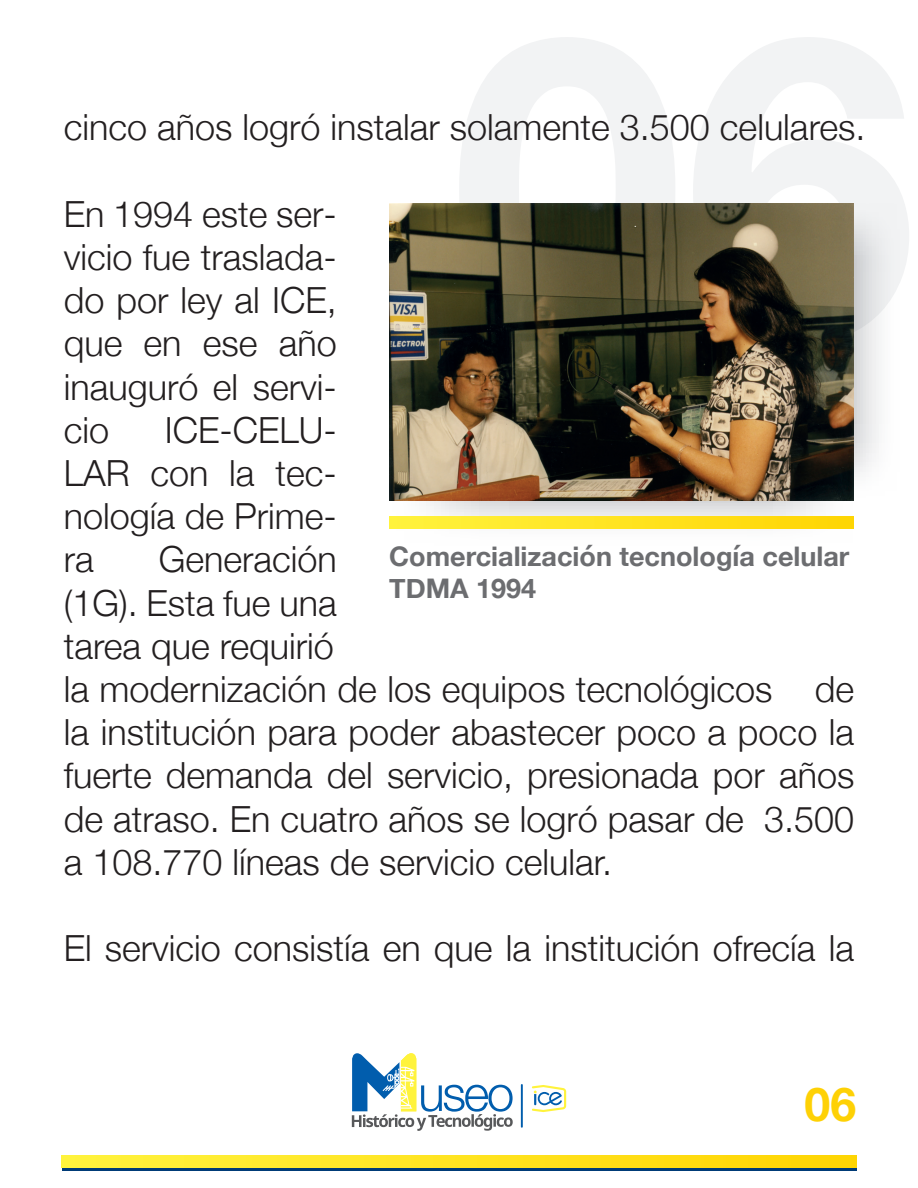
<style>
.page{position:relative;width:918px;height:1188px;background:#fff}
.page>*{position:absolute;margin:0;border:0;box-sizing:border-box;transform-origin:0 0}
.t1{font:700 46.5px "Helvetica Neue";color:#fed105}
.t2{font:300 36px/43.2px "Helvetica Neue";color:#231f20;text-align:justify}
.t3{font:700 27px/32.4px "Helvetica Neue";color:#6c6d70}
</style>
<div class="page">
<svg style="left:389px;top:203px;width:491px;height:326px"></svg>
<svg style="left:389px;top:516px;width:464px;height:13px;background:#fee320"></svg>
<img style="left:389px;top:203px;width:464px;height:297px">
<svg style="left:62px;top:1155px;width:794px;height:13px;background:#fee320"></svg>
<hr style="left:62px;top:1168px;width:794px;height:2px;background:#003b77">
<hr style="left:521px;top:1084px;width:2px;height:44px;background:#015dac">
<svg style="left:532px;top:1085px;width:34px;height:27px"></svg>
<svg style="left:352px;top:1053px;width:161px;height:78px"></svg>
<p class="t2" style="left:64px;top:103px;width:803px">cinco años logró instalar solamente 3.500 celulares.</p>
<p class="t2" style="left:64px;top:190px;width:275px">En 1994 este ser&shy;vicio fue traslada&shy;do por ley al ICE, que en ese año inauguró el servi&shy;cio</p>
<p class="t2" style="left:64px;top:406px;width:275px;text-indent:101px">ICE-CELU-LAR con la tec&shy;nología de Prime&shy;ra</p>
<p class="t3" style="left:389px;top:540px;width:462px">Comercialización tecnología celular<br>TDMA 1994</p>
<p class="t2" style="left:64px;top:535px;width:792px;text-align:left;text-indent:95px">Generación<br>(1G). Esta fue una<br>tarea que requirió<br>la modernización de los equipos tecnológicos de la institución para poder abastecer poco a poco la fuerte demanda del servicio, presionada por años de atraso. En cuatro años se logró pasar de 3.500 a 108.770 líneas de servicio celular.</p>
<p class="t2" style="left:64px;top:924px;width:792px">El servicio consistía en que la institución ofrecía la</p>
<p class="t1" style="left:805px;top:1068px;width:53px">06</p>
</div>
